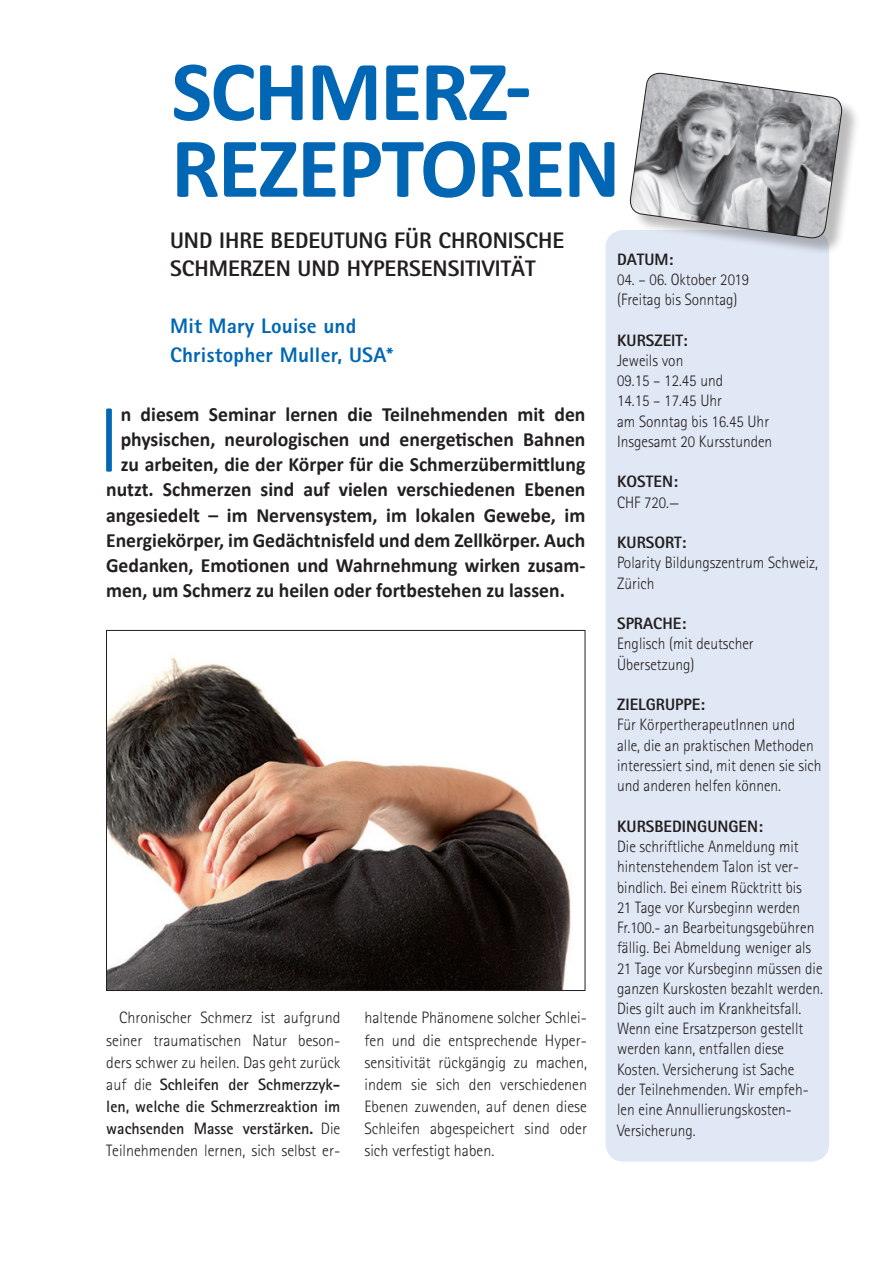
<style>
.page{position:relative;width:893px;height:1263px;background:#fff}
.page>*{position:absolute;margin:0;border:0;box-sizing:border-box;transform-origin:0 0}
.t1{font:300 99.15px "Calibri";color:#0166b3}
.t2{font:700 86.25px/76.8px "Calibri";letter-spacing:-.02em;color:#0166b3}
.t3{font:800 22.5px/28.5px "Rotis Sans Serif";color:#231f20}
.t4{font:800 21px/28.5px "Rotis Sans Serif";letter-spacing:.01em;color:#0166b3}
.t5{font:700 20.25px "Calibri";color:#231f20}
.t6{font:300 16.5px/20.2px "Rotis Sans Serif";color:#231f20;scale:.93 1}
.t7{font:300 16.5px/22px "Rotis Sans Serif";color:#231f20;text-align:justify}
.t8{font:800 16.5px "Rotis Sans Serif";color:#231f20}
.s1{font-weight:700}
</style>
<div class="page">
<div style="left:606px;top:230px;width:223px;height:932px;background:#e1e8f5;border-radius:18px"></div>
<div style="left:633px;top:76px;width:227px;height:180px;background:#231f20;opacity:.3"></div>
<svg style="left:629px;top:72px;width:214px;height:168px"></svg>
<img style="left:108px;top:655px;width:463px;height:334px">
<h2 class="t2" style="left:171px;top:53px;width:450px">SCHMERZ-<br>REZEPTOREN</h2>
<h3 class="t3" style="left:170px;top:225px;width:396px">UND IHRE BEDEUTUNG FÜR CHRONISCHE<br>SCHMERZEN UND HYPERSENSITIVITÄT</h3>
<p class="t4" style="left:170px;top:311px;width:225px">Mit Mary Louise und<br>Christopher Muller, USA*</p>
<h1 class="t1" style="left:97px;top:377px;width:25px">I</h1>
<p class="t5" style="left:121px;top:402px;width:466px">n diesem Seminar lernen die Teilnehmenden mit den</p>
<p class="t5" style="left:121px;top:427px;width:466px">physischen, neurologischen und energetischen Bahnen</p>
<p class="t5" style="left:121px;top:452px;width:466px">zu arbeiten, die der Körper für die Schmerzübermittlung</p>
<p class="t5" style="left:106px;top:477px;width:481px">nutzt. Schmerzen sind auf vielen verschiedenen Ebenen</p>
<p class="t5" style="left:106px;top:502px;width:481px">angesiedelt – im Nervensystem, im lokalen Gewebe, im</p>
<p class="t5" style="left:106px;top:527px;width:481px">Energiekörper, im Gedächtnisfeld und dem Zellkörper. Auch</p>
<p class="t5" style="left:106px;top:552px;width:481px">Gedanken, Emotionen und Wahrnehmung wirken zusam-</p>
<p class="t5" style="left:106px;top:577px;width:460px">men, um Schmerz zu heilen oder fortbestehen zu lassen.</p>
<p class="t7" style="left:106px;top:1007px;width:236px;text-indent:13px">Chronischer Schmerz ist aufgrund seiner traumatischen Natur beson&shy;ders schwer zu heilen. Das geht zurück auf die <span class="s1">Schleifen der Schmerzzyk&shy;len, welche die Schmerzreaktion im wachsenden Masse verstärken.</span> Die Teilnehmenden lernen, sich selbst er-</p>
<p class="t7" style="left:364px;top:1007px;width:224px">haltende Phänomene solcher Schlei&shy;fen und die entsprechende Hyper&shy;sensitivität rückgängig zu machen, indem sie sich den verschiedenen Ebenen zuwenden, auf denen diese Schleifen abgespeichert sind oder sich verfestigt haben.</p>
<p class="t8" style="left:617px;top:249px;width:58px">DATUM:</p>
<p class="t6" style="left:617px;top:269px;width:144px">04. – 06. Oktober 2019 (Freitag bis Sonntag)</p>
<p class="t8" style="left:617px;top:330px;width:72px">KURSZEIT:</p>
<p class="t6" style="left:617px;top:350px;width:168px">Jeweils von<br>09.15 – 12.45 und<br>14.15 – 17.45 Uhr<br>am Sonntag bis 16.45 Uhr<br>Insgesamt 20 Kursstunden</p>
<p class="t8" style="left:617px;top:471px;width:62px">KOSTEN:</p>
<p class="t6" style="left:617px;top:492px;width:68px">CHF 720.—</p>
<p class="t8" style="left:617px;top:532px;width:71px">KURSORT:</p>
<p class="t6" style="left:617px;top:553px;width:218px">Polarity Bildungszentrum Schweiz,<br>Zürich</p>
<p class="t8" style="left:617px;top:613px;width:71px">SPRACHE:</p>
<p class="t6" style="left:617px;top:634px;width:148px">Englisch (mit deutscher<br>Übersetzung)</p>
<p class="t8" style="left:617px;top:694px;width:90px">ZIELGRUPPE:</p>
<p class="t6" style="left:617px;top:715px;width:221px">Für KörpertherapeutInnen und alle, die an praktischen Methoden interessiert sind, mit denen sie sich und anderen helfen können.</p>
<p class="t8" style="left:617px;top:816px;width:147px">KURSBEDINGUNGEN:</p>
<p class="t6" style="left:617px;top:836px;width:223px">Die schriftliche Anmeldung mit hintenstehendem Talon ist ver&shy;bindlich. Bei einem Rücktritt bis<br>21 Tage vor Kursbeginn werden<br>Fr.100.- an Bearbeitungsgebühren fällig. Bei Abmeldung weniger als<br>21 Tage vor Kursbeginn müssen die ganzen Kurskosten bezahlt werden.<br>Dies gilt auch im Krankheitsfall.<br>Wenn eine Ersatzperson gestellt werden kann, entfallen diese<br>Kosten. Versicherung ist Sache<br>der Teilnehmenden. Wir empfeh&shy;len eine Annullierungskosten-<br>Versicherung.</p>
</div>
